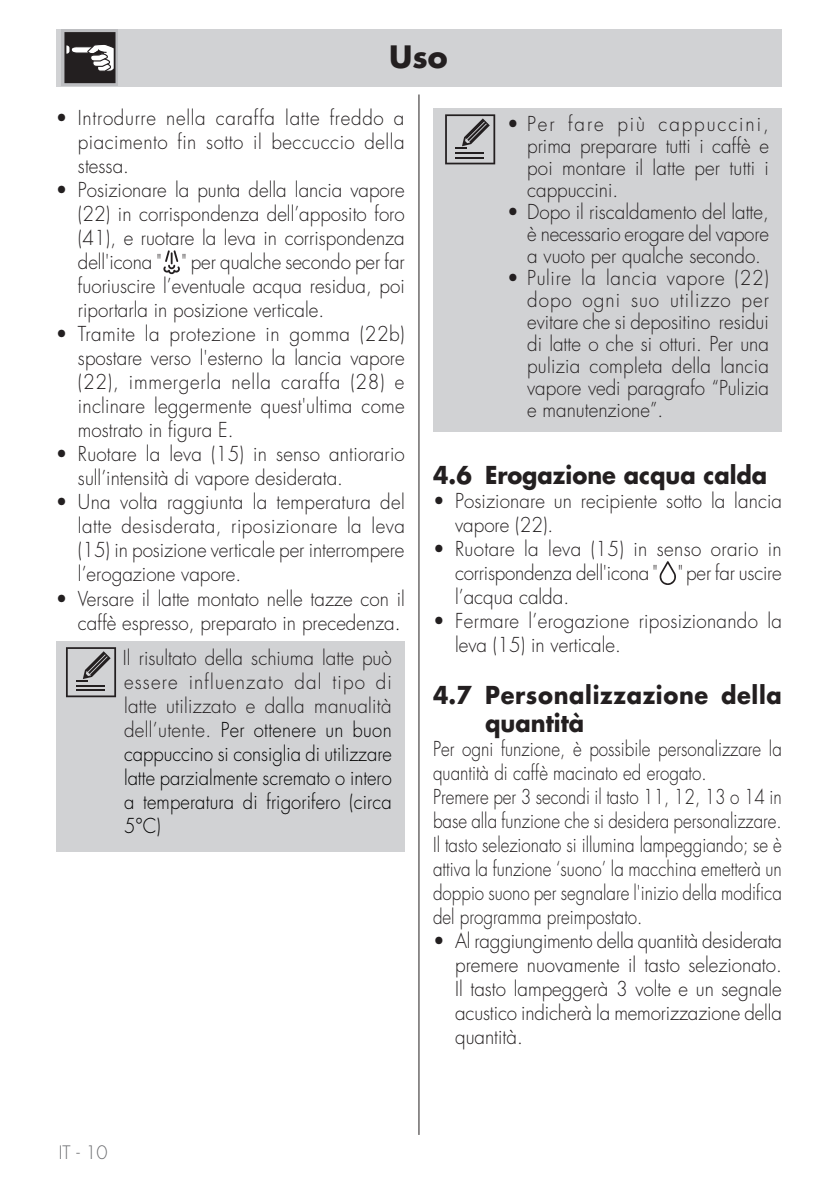
<style>
.page{position:relative;width:839px;height:1192px;background:#fff}
.page>*{position:absolute;margin:0;border:0;box-sizing:border-box;transform-origin:0 0}
.Testo{font:700 30px "Futura Std";color:#231f20}
.testo_tab{font:700 24px/28px "Futura Std";letter-spacing:.03em;color:#231f20;scale:.94 1}
.testo_tab-2{font:700 24px "Futura Std";color:#231f20;scale:.94 1}
.testo_tab-3{font:300 20px/24px "Futura Std";color:#231f20;text-align:justify;scale:.94 1}
.testo_tab-4{font:300 20px/24px "Futura Std";color:#231f20;scale:.85 1}
.testo_tab-5{font:300 20px/24px "Futura Std";letter-spacing:.005em;color:#000;text-align:justify;scale:.92 1}
.t1{font:300 18px "Futura Std";color:#6c6d70}
.s1{color:#000}
.s2{color:#231f20}
</style>
<div class="page">
<hr style="left:418px;top:94px;width:1px;height:1040px;background:#231f20">
<div style="left:56px;top:29px;width:726px;height:58px;background:#d1d2d4"></div>
<svg style="left:163px;top:250px;width:17px;height:24px"></svg>
<div style="left:56px;top:641px;width:348px;height:210px;background:#d1d2d4"></div>
<svg style="left:66px;top:647px;width:50px;height:50px"></svg>
<div style="left:433px;top:109px;width:348px;height:323px;background:#d1d2d4"></div>
<svg style="left:445px;top:114px;width:50px;height:50px"></svg>
<svg style="left:659px;top:561px;width:17px;height:24px"></svg>
<svg style="left:62px;top:29px;width:56px;height:57px"></svg>
<svg style="left:64px;top:32px;width:51px;height:51px;background:#4f4c4d"></svg>
<p class="Testo" style="left:389px;top:37px;width:60px">Uso</p>
<p class="testo_tab-3" style="left:78px;top:106px;width:349px;text-indent:-22px">• Introdurre nella caraffa latte freddo a piacimento fin sotto il beccuccio della stessa.</p>
<p class="testo_tab-3" style="left:78px;top:178px;width:349px;text-indent:-22px">• Posizionare la punta della lancia vapore (22) in corrispondenza dell’apposito foro (41), e ruotare la leva in corrispondenza dell'icona " " per qualche secondo per far fuoriuscire l’eventuale acqua residua, poi riportarla in posizione verticale.</p>
<p class="testo_tab-3" style="left:78px;top:322px;width:349px;text-indent:-22px">• Tramite la protezione in gomma (22b) spostare verso l'esterno la lancia vapore (22), immergerla nella caraffa (28) e inclinare leggermente quest'ultima come mostrato in figura E.</p>
<p class="testo_tab-3" style="left:78px;top:442px;width:349px;text-indent:-22px">• Ruotare la leva (15) in senso antiorario sull’intensità di vapore desiderata.</p>
<p class="testo_tab-3" style="left:78px;top:490px;width:349px;text-indent:-22px">• Una volta raggiunta la temperatura del latte desisderata, riposizionare la leva (15) in posizione verticale per interrompere l’erogazione vapore.</p>
<p class="testo_tab-3" style="left:56px;top:586px;width:372px;text-align:right">• Versare il latte montato nelle tazze con il caffè espresso, preparato in precedenza<span class="s1">.</span></p>
<p class="testo_tab-5" style="left:123px;top:646px;width:294px"><span class="s2">Il risultato della schiuma latte può essere influenzato dal tipo di latte utilizzato e dalla manualità dell’utente.</span> Per ottenere un buon cappuccino si consiglia di utilizzare latte parzialmente scremato o intero a temperatura di frigorifero (circa 5°C)</p>
<p class="testo_tab-3" style="left:527px;top:113px;width:259px;line-height:22px;text-indent:-20px">• Per fare più cappuccini, prima preparare tutti i caffè e poi montare il latte per tutti i cappuccini.</p>
<p class="testo_tab-3" style="left:527px;top:201px;width:259px;line-height:22px;text-indent:-20px">• Dopo il riscaldamento del latte, è necessario erogare del vapore a vuoto per qualche secondo.</p>
<p class="testo_tab-3" style="left:527px;top:267px;width:259px;line-height:22px;text-indent:-20px">• Pulire la lancia vapore (22) dopo ogni suo utilizzo per evitare che si depositino residui di latte o che si otturi. Per una pulizia completa della lancia vapore vedi paragrafo “Pulizia e manutenzione”.</p>
<p class="testo_tab-2" style="left:433px;top:459px;width:357px">4.6 Erogazione acqua calda</p>
<p class="testo_tab-3" style="left:455px;top:489px;width:349px;text-indent:-22px">• Posizionare un recipiente sotto la lancia vapore (22).</p>
<p class="testo_tab-3" style="left:455px;top:537px;width:349px;text-indent:-22px">• Ruotare la leva (15) in senso orario in corrispondenza dell'icona " " per far uscire l’acqua calda.</p>
<p class="testo_tab-3" style="left:455px;top:609px;width:349px;text-indent:-22px">• Fermare l’erogazione riposizionando la leva (15) in verticale.</p>
<p class="testo_tab" style="left:485px;top:680px;width:317px;text-indent:-52px">4.7 Personalizzazione della quantità</p>
<p class="testo_tab-4" style="left:433px;top:737px;width:412px">Per ogni funzione, è possibile personalizzare la quantità di caffè macinato ed erogato.</p>
<p class="testo_tab-4" style="left:433px;top:785px;width:412px">Premere per 3 secondi il tasto 11, 12, 13 o 14 in base alla funzione che si desidera personalizzare.</p>
<p class="testo_tab-4" style="left:433px;top:833px;width:412px;text-align:justify">Il tasto selezionato si illumina lampeggiando; se è attiva la funzione ‘suono’ la macchina emetterà un doppio suono per segnalare l'inizio della modifica del programma preimpostato.</p>
<p class="testo_tab-3" style="left:455px;top:929px;width:349px;text-indent:-22px">• Al raggiungimento della quantità desiderata premere nuovamente il tasto selezionato.<br>Il tasto lampeggerà 3 volte e un segnale acustico indicherà la memorizzazione della quantità.</p>
<p class="t1" style="left:59px;top:1141px;width:50px">IT - 10</p>
</div>
